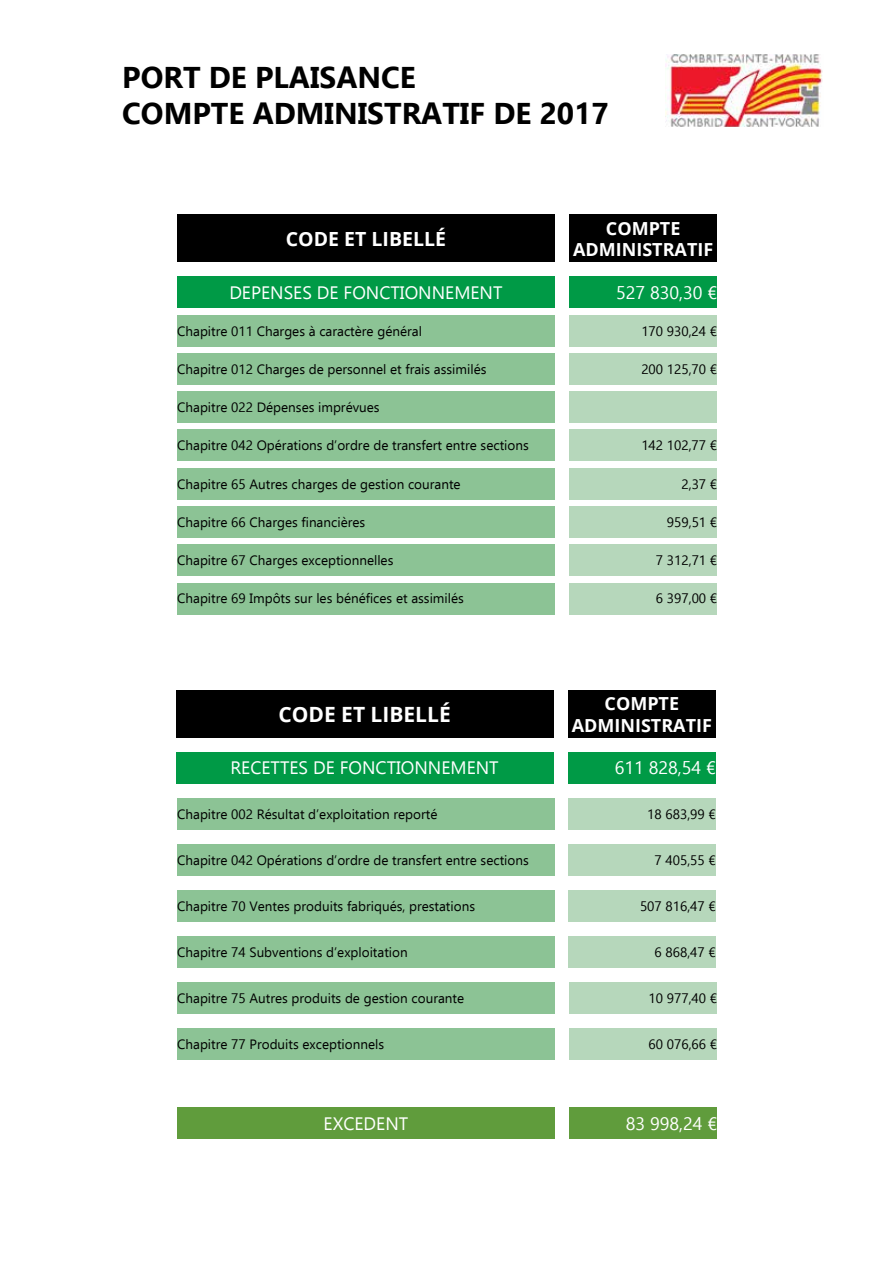
<style>
.page{position:relative;width:893px;height:1263px;background:#fff}
.page>*{position:absolute;margin:0;border:0;box-sizing:border-box;transform-origin:0 0}
.t1{font:700 30px/36px "Ebrima";color:#000}
.t2{font:700 21px "Open Sans";color:#fff}
.t3{font:700 19.5px "Open Sans";color:#fff}
.t4{font:18px "Ebrima";color:#fff}
.t5{font:700 18px/21.6px "Open Sans";color:#fff;text-align:center}
.t6{font:13.5px "Ebrima";color:#000}
</style>
<div class="page">
<img style="left:665px;top:54px;width:158px;height:72px">
<div style="left:177px;top:215px;width:378px;height:47px;background:#000"></div>
<div style="left:176px;top:690px;width:377px;height:48px;background:#000"></div>
<div style="left:569px;top:215px;width:148px;height:47px;background:#000"></div>
<div style="left:568px;top:690px;width:148px;height:48px;background:#000"></div>
<div style="left:177px;top:276px;width:378px;height:32px;background:#009a46"></div>
<div style="left:176px;top:752px;width:377px;height:32px;background:#009a46"></div>
<div style="left:177px;top:798px;width:378px;height:32px;background:#8cc395"></div>
<div style="left:177px;top:844px;width:378px;height:32px;background:#8cc395"></div>
<div style="left:177px;top:890px;width:378px;height:32px;background:#8cc395"></div>
<div style="left:177px;top:936px;width:378px;height:32px;background:#8cc395"></div>
<div style="left:177px;top:982px;width:378px;height:32px;background:#8cc395"></div>
<div style="left:177px;top:1028px;width:378px;height:32px;background:#8cc395"></div>
<div style="left:177px;top:353px;width:378px;height:32px;background:#8cc395"></div>
<div style="left:177px;top:315px;width:378px;height:32px;background:#8cc395"></div>
<div style="left:177px;top:391px;width:378px;height:32px;background:#8cc395"></div>
<div style="left:177px;top:429px;width:378px;height:32px;background:#8cc395"></div>
<div style="left:177px;top:468px;width:378px;height:32px;background:#8cc395"></div>
<div style="left:177px;top:506px;width:378px;height:32px;background:#8cc395"></div>
<div style="left:177px;top:544px;width:378px;height:32px;background:#8cc395"></div>
<div style="left:177px;top:583px;width:378px;height:31px;background:#8cc395"></div>
<div style="left:569px;top:353px;width:148px;height:32px;background:#b6d7bb"></div>
<div style="left:569px;top:315px;width:148px;height:32px;background:#b6d7bb"></div>
<div style="left:569px;top:391px;width:148px;height:32px;background:#b6d7bb"></div>
<div style="left:569px;top:429px;width:148px;height:32px;background:#b6d7bb"></div>
<div style="left:569px;top:468px;width:148px;height:32px;background:#b6d7bb"></div>
<div style="left:569px;top:506px;width:148px;height:32px;background:#b6d7bb"></div>
<div style="left:569px;top:544px;width:148px;height:32px;background:#b6d7bb"></div>
<div style="left:569px;top:583px;width:148px;height:31px;background:#b6d7bb"></div>
<div style="left:569px;top:276px;width:148px;height:32px;background:#009a46"></div>
<div style="left:568px;top:752px;width:148px;height:32px;background:#009a46"></div>
<div style="left:568px;top:798px;width:148px;height:32px;background:#b6d7bb"></div>
<div style="left:568px;top:844px;width:148px;height:32px;background:#b6d7bb"></div>
<div style="left:568px;top:890px;width:148px;height:32px;background:#b6d7bb"></div>
<div style="left:568px;top:936px;width:148px;height:32px;background:#b6d7bb"></div>
<div style="left:569px;top:982px;width:148px;height:32px;background:#b6d7bb"></div>
<div style="left:569px;top:1028px;width:148px;height:32px;background:#b6d7bb"></div>
<div style="left:177px;top:1107px;width:378px;height:32px;background:#609c3c"></div>
<div style="left:569px;top:1107px;width:148px;height:32px;background:#609c3c"></div>
<h1 class="t1" style="left:122px;top:58px;width:295px">PORT DE PLAISANCE<br>COMPTE ADMINIST</h1>
<h1 class="t1" style="left:402px;top:94px;width:208px">RATIF DE 2017</h1>
<h3 class="t3" style="left:286px;top:225px;width:162px">CODE ET LIBELLÉ</h3>
<h3 class="t5" style="left:573px;top:217px;width:142px">COMPTE<br>ADMINISTRATIF</h3>
<h3 class="t4" style="left:229px;top:280px;width:275px">DEPENSES DE FONCTIONNEMENT</h3>
<h3 class="t4" style="left:616px;top:280px;width:103px">527 830,30 €</h3>
<p class="t6" style="left:177px;top:321px;width:246px">Chapitre 011 Charges à caractère général</p>
<p class="t6" style="left:641px;top:321px;width:77px">170 930,24 €</p>
<p class="t6" style="left:177px;top:359px;width:311px">Chapitre 012 Charges de personnel et frais assimilés</p>
<p class="t6" style="left:641px;top:359px;width:77px">200 125,70 €</p>
<p class="t6" style="left:177px;top:398px;width:204px">Chapitre 022 Dépenses imprévues</p>
<p class="t6" style="left:177px;top:436px;width:353px">Chapitre 042 Opérations d’ordre de transfert entre sections</p>
<p class="t6" style="left:177px;top:474px;width:285px">Chapitre 65 Autres charges de gestion courante</p>
<p class="t6" style="left:177px;top:512px;width:190px">Chapitre 66 Charges financières</p>
<p class="t6" style="left:177px;top:551px;width:218px">Chapitre 67 Charges exceptionnelles</p>
<p class="t6" style="left:177px;top:589px;width:288px">Chapitre 69 Impôts sur les bénéfices et assimilés</p>
<p class="t6" style="left:641px;top:436px;width:77px">142 102,77 €</p>
<p class="t6" style="left:681px;top:474px;width:37px">2,37 €</p>
<p class="t6" style="left:667px;top:512px;width:52px">959,51 €</p>
<p class="t6" style="left:656px;top:551px;width:63px">7 312,71 €</p>
<p class="t6" style="left:656px;top:589px;width:63px">6 397,00 €</p>
<h2 class="t2" style="left:278px;top:700px;width:174px">CODE ET LIBELLÉ</h2>
<h3 class="t5" style="left:572px;top:692px;width:142px">COMPTE<br>ADMINISTRATIF</h3>
<h3 class="t4" style="left:230px;top:755px;width:270px">RECETTES DE FONCTIONNEMENT</h3>
<p class="t6" style="left:177px;top:804px;width:262px">Chapitre 002 Résultat d’exploitation reporté</p>
<p class="t6" style="left:177px;top:850px;width:353px">Chapitre 042 Opérations d’ordre de transfert entre sections</p>
<p class="t6" style="left:177px;top:897px;width:299px">Chapitre 70 Ventes produits fabriqués, prestations</p>
<p class="t6" style="left:177px;top:943px;width:232px">Chapitre 74 Subventions d’exploitation</p>
<p class="t6" style="left:177px;top:989px;width:289px">Chapitre 75 Autres produits de gestion courante</p>
<p class="t6" style="left:177px;top:1035px;width:208px">Chapitre 77 Produits exceptionnels</p>
<h3 class="t4" style="left:615px;top:755px;width:103px">611 828,54 €</h3>
<p class="t6" style="left:647px;top:804px;width:70px">18 683,99 €</p>
<p class="t6" style="left:655px;top:850px;width:63px">7 405,55 €</p>
<p class="t6" style="left:640px;top:897px;width:77px">507 816,47 €</p>
<p class="t6" style="left:655px;top:943px;width:63px">6 868,47 €</p>
<p class="t6" style="left:649px;top:989px;width:70px">10 977,40 €</p>
<p class="t6" style="left:649px;top:1035px;width:70px">60 076,66 €</p>
<h3 class="t4" style="left:324px;top:1110px;width:86px">EXCEDENT</h3>
<h3 class="t4" style="left:626px;top:1110px;width:93px">83 998,24 €</h3>
</div>
